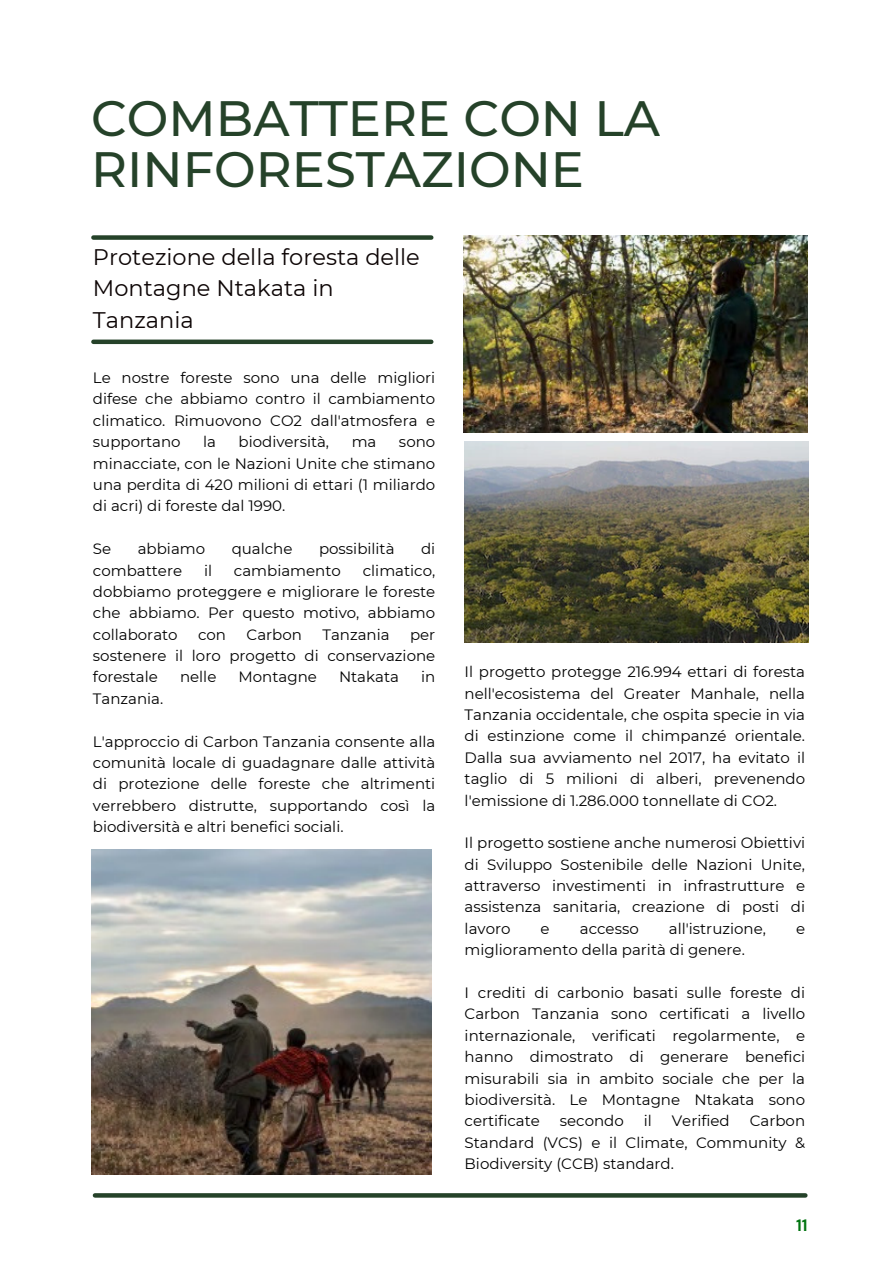
<style>
.page{position:relative;width:894px;height:1264px;background:#fff}
.page>*{position:absolute;margin:0;border:0;box-sizing:border-box;transform-origin:0 0}
.t1{font:500 49.5px/51.8px "Montserrat";color:#254229}
.t2{font:22.5px/31.5px "Montserrat";color:#0c0404}
.t3{font:700 16.5px "DM Sans";color:#027511}
.t4{font:15px/21.3px "Montserrat";color:#000;text-align:justify}
</style>
<div class="page">
<img style="left:464px;top:441px;width:343px;height:202px">
<div style="left:93px;top:235px;width:338px;height:5px;background:#254229"></div>
<div style="left:93px;top:339px;width:338px;height:5px;background:#254229"></div>
<img style="left:91px;top:849px;width:340px;height:325px">
<img style="left:463px;top:235px;width:343px;height:197px">
<svg style="left:95px;top:1193px;width:710px;height:4px;background:#2e4a32"></svg>
<p class="t1" style="left:91px;top:92px;width:570px">COMBATTERE CON LA<br>RINFORESTAZIONE</p>
<p class="t2" style="left:93px;top:241px;width:328px">Protezione della foresta delle<br>Montagne Ntakata in<br>Tanzania</p>
<p class="t4" style="left:93px;top:367px;width:344px">Le nostre foreste sono una delle migliori difese che abbiamo contro il cambiamento climatico. Rimuovono CO2 dall'atmosfera e supportano</p>
<p class="t4" style="left:203px;top:431px;width:14px">la</p>
<p class="t4" style="left:238px;top:431px;width:92px">biodiversità,</p>
<p class="t4" style="left:351px;top:431px;width:26px">ma</p>
<p class="t4" style="left:93px;top:431px;width:344px;text-indent:306px">sono minacciate, con le Nazioni Unite che stimano una perdita di 420 milioni di ettari (1 miliardo di acri) di foreste dal 1990.</p>
<p class="t4" style="left:93px;top:538px;width:20px">Se</p>
<p class="t4" style="left:138px;top:538px;width:69px">abbiamo</p>
<p class="t4" style="left:232px;top:538px;width:62px">qualche</p>
<p class="t4" style="left:319px;top:538px;width:77px">possibilità</p>
<p class="t4" style="left:421px;top:538px;width:16px">di</p>
<p class="t4" style="left:93px;top:559px;width:91px">combattere</p>
<p class="t4" style="left:204px;top:559px;width:10px">il</p>
<p class="t4" style="left:234px;top:559px;width:108px">cambiamento</p>
<p class="t4" style="left:93px;top:559px;width:344px;text-indent:270px">climatico, dobbiamo proteggere e migliorare le foreste che abbiamo. Per questo motivo, abbiamo collaborato</p>
<p class="t4" style="left:198px;top:623px;width:29px">con</p>
<p class="t4" style="left:246px;top:623px;width:57px">Carbon</p>
<p class="t4" style="left:322px;top:623px;width:69px">Tanzania</p>
<p class="t4" style="left:93px;top:623px;width:344px;text-indent:317px">per sostenere il loro progetto di conservazione forestale</p>
<p class="t4" style="left:180px;top:666px;width:38px">nelle</p>
<p class="t4" style="left:238px;top:666px;width:80px">Montagne</p>
<p class="t4" style="left:339px;top:666px;width:61px">Ntakata</p>
<p class="t4" style="left:421px;top:666px;width:16px">in</p>
<p class="t4" style="left:93px;top:687px;width:72px">Tanzania.</p>
<p class="t4" style="left:93px;top:730px;width:344px">L'approccio di Carbon Tanzania consente alla comunità locale di guadagnare dalle attività di protezione delle foreste che altrimenti verrebbero distrutte, supportando così la biodiversità e altri benefici sociali.</p>
<p class="t4" style="left:464px;top:661px;width:342px">Il progetto protegge 216.994 ettari di foresta nell'ecosistema del Greater Manhale, nella Tanzania occidentale, che ospita specie in via di estinzione come il chimpanzé orientale.<br>Dalla sua avviamento nel 2017, ha evitato il taglio di 5 milioni di alberi, prevenendo l'emissione di 1.286.000 tonnellate di CO2.</p>
<p class="t4" style="left:464px;top:832px;width:342px">Il progetto sostiene anche numerosi Obiettivi di Sviluppo Sostenibile delle Nazioni Unite, attraverso investimenti in infrastrutture e assistenza sanitaria, creazione di posti di lavoro</p>
<p class="t4" style="left:540px;top:917px;width:11px">e</p>
<p class="t4" style="left:579px;top:917px;width:60px">accesso</p>
<p class="t4" style="left:668px;top:917px;width:98px">all'istruzione,</p>
<p class="t4" style="left:795px;top:917px;width:11px">e</p>
<p class="t4" style="left:464px;top:939px;width:282px">miglioramento della parità di genere.</p>
<p class="t4" style="left:464px;top:981px;width:342px">I crediti di carbonio basati sulle foreste di Carbon Tanzania sono certificati a livello internazionale, verificati regolarmente, e hanno dimostrato di generare benefici misurabili sia in ambito sociale che per la biodiversità. Le Montagne Ntakata sono certificate</p>
<p class="t4" style="left:559px;top:1110px;width:65px">secondo</p>
<p class="t4" style="left:643px;top:1110px;width:10px">il</p>
<p class="t4" style="left:671px;top:1110px;width:59px">Verified</p>
<p class="t4" style="left:464px;top:1110px;width:342px;text-indent:285px">Carbon Standard (VCS) e il Climate, Community &amp; Biodiversity (CCB) standard.</p>
<p class="t3" style="left:796px;top:1214px;width:13px">11</p>
</div>
